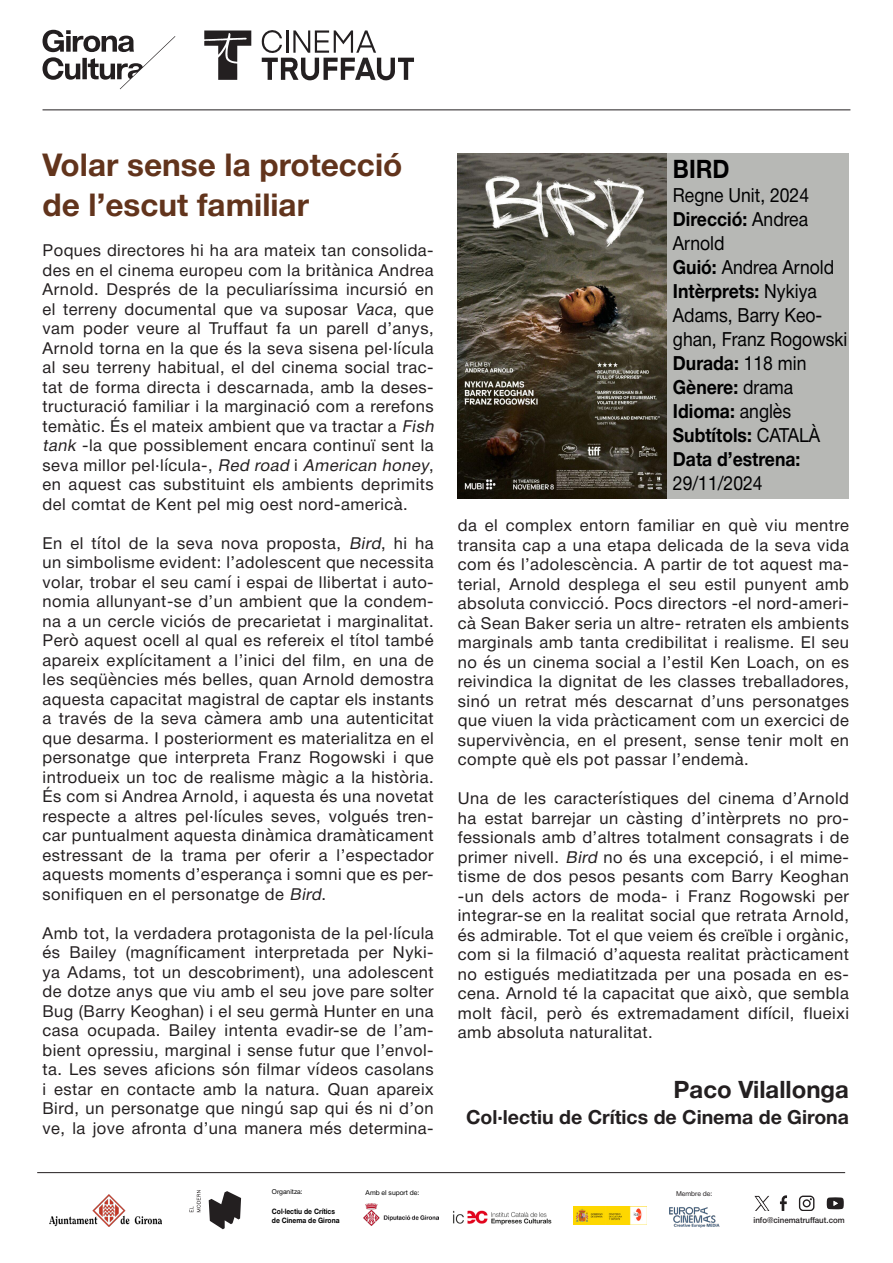
<style>
.page{position:relative;width:893px;height:1263px;background:#fff}
.page>*{position:absolute;margin:0;border:0;box-sizing:border-box;transform-origin:0 0}
.t1{font:700 31.5px/40.5px "Helvetica Neue";color:#62341c}
.t2{font:700 25.5px "Helvetica Neue";color:#000001;scale:.9 1}
.t3{font:700 24px "Helvetica Neue";color:#231f20}
.t4{font:19.5px/24px "Helvetica Neue";color:#000001;scale:.9 1}
.t5{font:700 19.5px/24px "Helvetica Neue";color:#000001;scale:.9 1}
.t6{font:700 19.5px "Helvetica Neue";color:#231f20}
.t7{font:16.5px/19.5px "Helvetica Neue";letter-spacing:.03em;color:#231f20;text-align:justify}
.t8{font:500 8.25px "Helvetica Neue";color:#231f20;scale:.96 1}
.t9{font:700 7.5px "Helvetica Neue";color:#000;scale:.9 1}
.t10{font:6.75px "Helvetica Neue";color:#000}
.t11{font:6.75px "Helvetica Neue";color:#231f20}
.s1{font-style:italic}
.s2{font-weight:700}
.s3{font-weight:400}
</style>
<div class="page">
<div style="left:458px;top:153px;width:391px;height:345px;background:#b7b8b5"></div>
<img style="left:458px;top:153px;width:208px;height:345px">
<hr style="left:43px;top:110px;width:807px;height:1px;background:#231f20">
<svg style="left:43px;top:30px;width:132px;height:59px"></svg>
<img style="left:50px;top:1194px;width:111px;height:32px">
<hr style="left:37px;top:1172px;width:808px;height:1px;background:#231f20">
<svg style="left:209px;top:1191px;width:32px;height:38px"></svg>
<svg style="left:190px;top:1190px;width:11px;height:22px"></svg>
<img style="left:363px;top:1203px;width:76px;height:23px">
<img style="left:453px;top:1210px;width:99px;height:15px">
<img style="left:573px;top:1206px;width:73px;height:18px">
<img style="left:669px;top:1207px;width:51px;height:21px">
<svg style="left:754px;top:1196px;width:16px;height:15px"></svg>
<svg style="left:799px;top:1195px;width:15px;height:16px"></svg>
<svg style="left:780px;top:1195px;width:7px;height:16px"></svg>
<svg style="left:827px;top:1197px;width:17px;height:12px"></svg>
<svg style="left:261px;top:30px;width:153px;height:50px"></svg>
<hr style="left:287px;top:30px;width:2px;height:23px;background:#231f20">
<svg style="left:204px;top:31px;width:47px;height:49px"></svg>
<p class="t1" style="left:43px;top:145px;width:361px">Volar sense la protecció de l’escut familiar</p>
<p class="t7" style="left:43px;top:242px;width:397px;text-align:left">Poques directores hi ha ara mateix tan consolida&shy;des en el cinema europeu com la britànica Andrea Arnold. Després de la peculiaríssima incursió en el terreny documental que va suposar <span class="s1">Vaca</span>, que vam poder veure al Truffaut fa un parell d’anys, Arnold torna en la que és la seva sisena pel·lícula al seu terreny habitual, el del cinema social trac&shy;tat de forma directa i descarnada, amb la deses&shy;tructuració familiar i la marginació com a rerefons temàtic. És el mateix ambient que va tractar a <span class="s1">Fish tank</span> -la que possiblement encara continuï sent la seva millor pel·lícula-, <span class="s1">Red road</span> i <span class="s1">American honey</span>, en aquest cas substituint els ambients deprimits del comtat de Kent pel mig oest nord-americà.</p>
<p class="t7" style="left:43px;top:534px;width:393px">En el títol de la seva nova proposta, <span class="s1">Bird</span>, hi ha un simbolisme evident: l’adolescent que necessita volar, trobar el seu camí i espai de llibertat i auto&shy;nomia allunyant-se d’un ambient que la condem&shy;na a un cercle viciós de precarietat i marginalitat.<br>Però aquest ocell al qual es refereix el títol també apareix explícitament a l’inici del film, en una de les seqüències més belles, quan Arnold demostra aquesta capacitat magistral de captar els instants a través de la seva càmera amb una autenticitat que desarma. I posteriorment es materialitza en el personatge que interpreta Franz Rogowski i que introdueix un toc de realisme màgic a la història.<br>És com si Andrea Arnold, i aquesta és una novetat respecte a altres pel·lícules seves, volgués tren&shy;car puntualment aquesta dinàmica dramàticament estressant de la trama per oferir a l’espectador aquests moments d’esperança i somni que es per&shy;sonifiquen en el personatge de <span class="s1">Bird</span>.</p>
<p class="t7" style="left:43px;top:924px;width:393px">Amb tot, la verdadera protagonista de la pel·lícula és Bailey (magníficament interpretada per Nyki&shy;ya Adams, tot un descobriment), una adolescent de dotze anys que viu amb el seu jove pare solter Bug (Barry Keoghan) i el seu germà Hunter en una casa ocupada. Bailey intenta evadir-se de l’am&shy;bient opressiu, marginal i sense futur que l’envol&shy;ta. Les seves aficions són filmar vídeos casolans i estar en contacte amb la natura. Quan apareix Bird, un personatge que ningú sap qui és ni d’on ve, la jove afronta d’una manera més determina-</p>
<p class="t2" style="left:673px;top:149px;width:64px">BIRD</p>
<p class="t4" style="left:673px;top:184px;width:153px">Regne Unit, 2024</p>
<p class="t4" style="left:673px;top:208px;width:152px"><span class="s2">Direcció:</span> Andrea<br>Arnold</p>
<p class="t4" style="left:673px;top:256px;width:181px"><span class="s2">Guió:</span> Andrea Arnold</p>
<p class="t4" style="left:673px;top:280px;width:195px"><span class="s2">Intèrprets:</span> Nykiya<br>Adams, Barry Keo&shy;ghan, Franz Rogowski</p>
<p class="t5" style="left:673px;top:351px;width:150px">Durada: <span class="s3">118 min</span></p>
<p class="t5" style="left:673px;top:375px;width:135px">Gènere: <span class="s3">drama</span></p>
<p class="t5" style="left:673px;top:399px;width:133px">Idioma: <span class="s3">anglès</span></p>
<p class="t5" style="left:673px;top:423px;width:165px">Subtítols: <span class="s3">CATALÀ</span></p>
<p class="t5" style="left:673px;top:447px;width:143px">Data d’estrena:<br><span class="s3">29/11/2024</span></p>
<p class="t7" style="left:458px;top:517px;width:393px">da el complex entorn familiar en què viu mentre transita cap a una etapa delicada de la seva vida com és l’adolescència. A partir de tot aquest ma&shy;terial, Arnold desplega el seu estil punyent amb absoluta convicció. Pocs directors -el nord-ameri&shy;cà Sean Baker seria un altre- retraten els ambients marginals amb tanta credibilitat i realisme. El seu no és un cinema social a l’estil Ken Loach, on es reivindica la dignitat de les classes treballadores, sinó un retrat més descarnat d’uns personatges que viuen la vida pràcticament com un exercici de supervivència, en el present, sense tenir molt en compte què els pot passar l’endemà.</p>
<p class="t7" style="left:458px;top:790px;width:393px">Una de les característiques del cinema d’Arnold ha estat barrejar un càsting d’intèrprets no pro&shy;fessionals amb d’altres totalment consagrats i de primer nivell. <span class="s1">Bird</span> no és una excepció, i el mime&shy;tisme de dos pesos pesants com Barry Keoghan -un dels actors de moda- i Franz Rogowski per integrar-se en la realitat social que retrata Arnold, és admirable. Tot el que veiem és creïble i orgànic, com si la filmació d’aquesta realitat pràcticament no estigués mediatitzada per una posada en es&shy;cena. Arnold té la capacitat que això, que sembla molt fàcil, però és extremadament difícil, flueixi amb absoluta naturalitat.</p>
<p class="t3" style="left:674px;top:1071px;width:177px">Paco Vilallonga</p>
<p class="t6" style="left:466px;top:1101px;width:384px">Col·lectiu de Crítics de Cinema de Girona</p>
<p class="t10" style="left:272px;top:1187px;width:32px">Organitza:</p>
<p class="t9" style="left:272px;top:1205px;width:72px">Col·lectiu de Crítics</p>
<p class="t9" style="left:272px;top:1214px;width:77px">de Cinema de Girona</p>
<p class="t10" style="left:366px;top:1188px;width:55px">Amb el suport de:</p>
<p class="t11" style="left:676px;top:1189px;width:38px">Membre de:</p>
<p class="t8" style="left:753px;top:1213px;width:96px">info@cinematruffaut.com</p>
</div>
